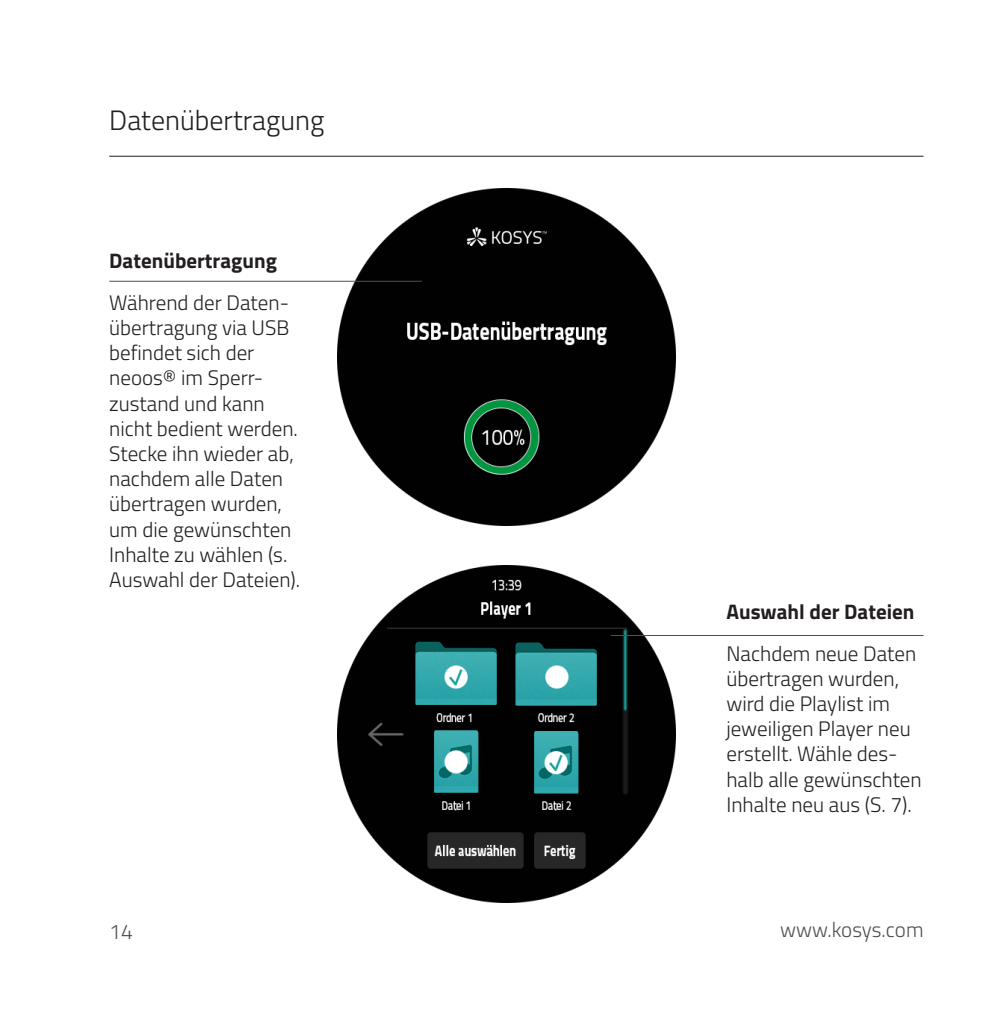
<style>
.page{position:relative;width:1003px;height:1032px;background:#fff}
.page>*{position:absolute;margin:0;border:0;box-sizing:border-box;transform-origin:0 0}
.t1{font:300 28px "Titillium";color:#231f20}
.t2{font:300 21px/25.2px "Titillium";color:#231f20}
.t3{font:700 21px "Titillium";color:#231f20}
.t4{font:300 21px "Titillium";color:#4f5152}
</style>
<div class="page">
<hr style="left:109px;top:156px;width:814px;height:1px;background:#231f20">
<img style="left:337px;top:189px;width:338px;height:337px">
<img style="left:337px;top:566px;width:338px;height:337px">
<hr style="left:610px;top:635px;width:313px;height:1px;background:#4f5152">
<hr style="left:109px;top:281px;width:313px;height:1px;background:#4f5152">
<p class="t1" style="left:109px;top:100px;width:217px">Datenübertragung</p>
<p class="t3" style="left:109px;top:244px;width:169px">Datenübertragung</p>
<p class="t2" style="left:109px;top:289px;width:192px">Während der Daten&shy;übertragung via USB befindet sich der neoos® im Sperr&shy;zustand und kann nicht bedient werden.<br>Stecke ihn wieder ab, nachdem alle Daten übertragen wurden, um die gewünschten<br>Inhalte zu wählen (s.<br>Auswahl der Dateien).</p>
<p class="t3" style="left:726px;top:595px;width:189px">Auswahl der Dateien</p>
<p class="t2" style="left:726px;top:639px;width:197px">Nachdem neue Daten übertragen wurden, wird die Playlist im jeweiligen Player neu erstellt. Wähle des&shy;halb alle gewünschten<br>Inhalte neu aus (S. 7).</p>
<p class="t4" style="left:109px;top:916px;width:25px">14</p>
<p class="t4" style="left:779px;top:914px;width:145px">www.kosys.com</p>
</div>
